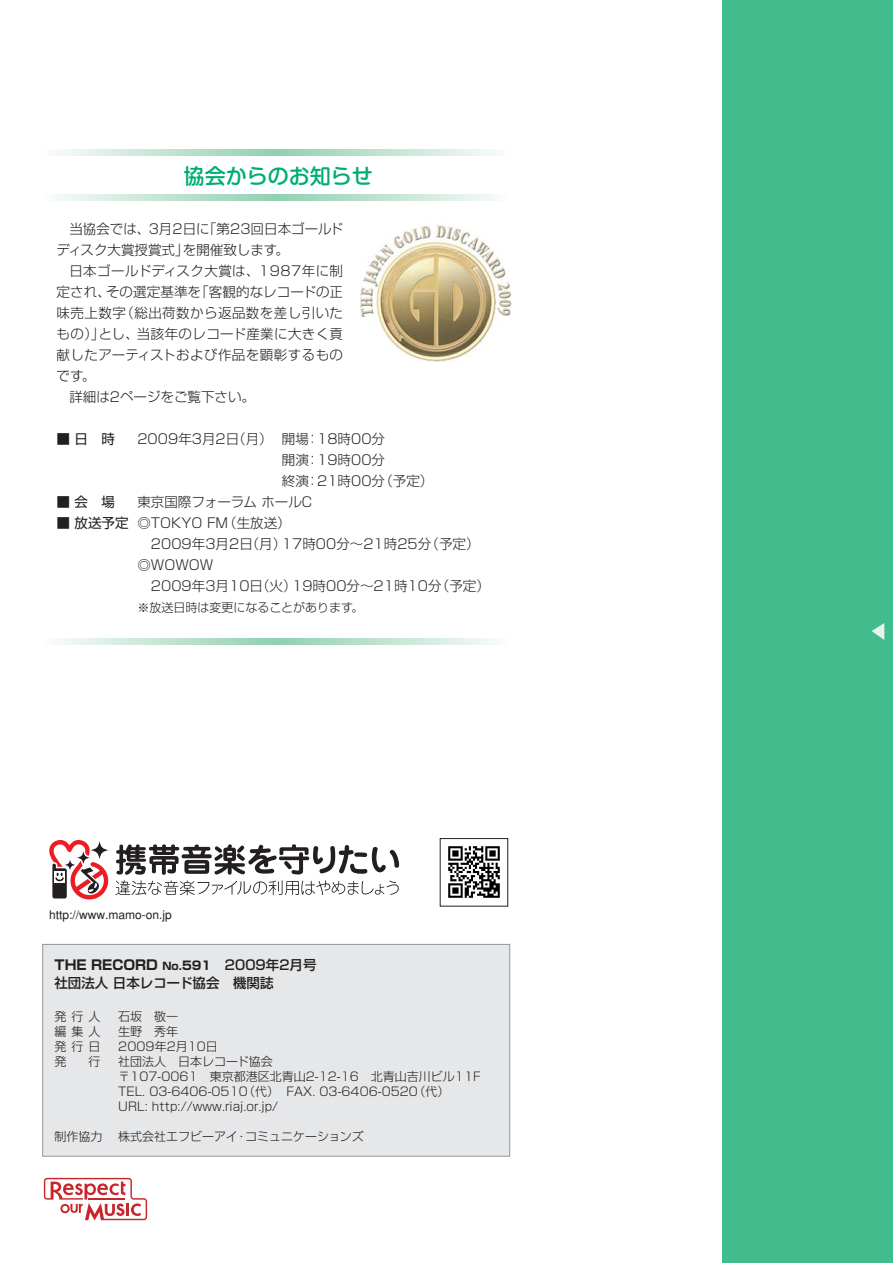
<style>
.page{position:relative;width:893px;height:1263px;background:#fff}
.page>*{position:absolute;margin:0;border:0;box-sizing:border-box;transform-origin:0 0}
.t1{font:500 21px "Shin M Go";color:#00ae74}
.t2{font:300 13.5px/21px "Shin Go";color:#231f20}
.t3{font:300 13.5px "Shin Go";letter-spacing:.035em;color:#231f20}
.t4{font:500 13.5px/18px "Shin Go";color:#231f20}
.t5{font:300 13.5px "Shin Go";letter-spacing:.03em;color:#231f20}
.t6{font:13.5px "Shin Go";color:#231f20}
.t7{font:300 12px/15px "Shin Go";color:#231f20}
.t8{font:500 12px "Gothic BBB";color:#231f20}
.s1{font-weight:400}
.s2{font-weight:700}
.s3{font-weight:700;font-size:10.5px}
.s4{font-weight:700;font-size:12px}
</style>
<div class="page">
<div style="left:43px;top:945px;width:466px;height:211px;background:#e6e7e8"></div>
<div style="left:42px;top:944px;width:468px;height:213px;border:1px solid #939598"></div>
<svg style="left:116px;top:844px;width:283px;height:51px"></svg>
<svg style="left:49px;top:840px;width:59px;height:60px"></svg>
<div style="left:110px;top:149px;width:332px;height:6px;background:#dcefe5"></div>
<div style="left:119px;top:149px;width:315px;height:6px;background:#d8ede2"></div>
<div style="left:127px;top:149px;width:298px;height:6px;background:#d4ecdf"></div>
<div style="left:137px;top:149px;width:278px;height:6px;background:#d0e9db"></div>
<div style="left:146px;top:149px;width:260px;height:6px;background:#cce8d9"></div>
<div style="left:154px;top:149px;width:244px;height:6px;background:#c8e6d6"></div>
<div style="left:163px;top:149px;width:227px;height:6px;background:#c4e5d4"></div>
<div style="left:173px;top:149px;width:206px;height:6px;background:#c0e3d1"></div>
<div style="left:182px;top:149px;width:189px;height:6px;background:#bce1ce"></div>
<div style="left:190px;top:149px;width:172px;height:6px;background:#b8dfcb"></div>
<div style="left:198px;top:149px;width:156px;height:6px;background:#b4dec8"></div>
<div style="left:207px;top:149px;width:139px;height:6px;background:#b0dcc6"></div>
<div style="left:215px;top:149px;width:122px;height:6px;background:#acdbc3"></div>
<div style="left:224px;top:149px;width:105px;height:6px;background:#a8d9c1"></div>
<div style="left:232px;top:149px;width:88px;height:6px;background:#a4d8bf"></div>
<div style="left:243px;top:149px;width:67px;height:6px;background:#a0d6bb"></div>
<div style="left:251px;top:149px;width:50px;height:6px;background:#9cd4b9"></div>
<div style="left:259px;top:149px;width:34px;height:6px;background:#98d3b6"></div>
<div style="left:268px;top:149px;width:17px;height:6px;background:#94d1b4"></div>
<div style="left:110px;top:195px;width:332px;height:6px;background:#dcefe5"></div>
<div style="left:119px;top:195px;width:315px;height:6px;background:#d8ede2"></div>
<div style="left:127px;top:195px;width:298px;height:6px;background:#d4ecdf"></div>
<div style="left:137px;top:195px;width:278px;height:6px;background:#d0e9db"></div>
<div style="left:146px;top:195px;width:260px;height:6px;background:#cce8d9"></div>
<div style="left:154px;top:195px;width:244px;height:6px;background:#c8e6d6"></div>
<div style="left:163px;top:195px;width:227px;height:6px;background:#c4e5d4"></div>
<div style="left:173px;top:195px;width:206px;height:6px;background:#c0e3d1"></div>
<div style="left:182px;top:195px;width:189px;height:6px;background:#bce1ce"></div>
<div style="left:190px;top:195px;width:172px;height:6px;background:#b8dfcb"></div>
<div style="left:198px;top:195px;width:156px;height:6px;background:#b4dec8"></div>
<div style="left:207px;top:195px;width:139px;height:6px;background:#b0dcc6"></div>
<div style="left:215px;top:195px;width:122px;height:6px;background:#acdbc3"></div>
<div style="left:224px;top:195px;width:105px;height:6px;background:#a8d9c1"></div>
<div style="left:232px;top:195px;width:88px;height:6px;background:#a4d8bf"></div>
<div style="left:243px;top:195px;width:67px;height:6px;background:#a0d6bb"></div>
<div style="left:251px;top:195px;width:50px;height:6px;background:#9cd4b9"></div>
<div style="left:259px;top:195px;width:34px;height:6px;background:#98d3b6"></div>
<div style="left:268px;top:195px;width:17px;height:6px;background:#94d1b4"></div>
<img style="left:448px;top:846px;width:52px;height:52px">
<svg style="left:44px;top:1178px;width:103px;height:42px"></svg>
<hr style="left:89px;top:1198px;width:36px;height:2px;background:#c9252b">
<div style="left:723px;top:0;width:170px;height:1263px;background:#42bb8d"></div>
<svg style="left:871px;top:623px;width:13px;height:17px"></svg>
<img style="left:360px;top:224px;width:152px;height:137px">
<div style="left:135px;top:638px;width:282px;height:7px;background:#d1eadc"></div>
<div style="left:144px;top:638px;width:265px;height:7px;background:#cde8da"></div>
<div style="left:152px;top:638px;width:248px;height:7px;background:#c9e7d7"></div>
<div style="left:161px;top:638px;width:231px;height:7px;background:#c5e5d5"></div>
<div style="left:171px;top:638px;width:210px;height:7px;background:#c1e3d2"></div>
<div style="left:180px;top:638px;width:193px;height:7px;background:#bde1cf"></div>
<div style="left:188px;top:638px;width:176px;height:7px;background:#b9e0cc"></div>
<div style="left:196px;top:638px;width:160px;height:7px;background:#b5dec9"></div>
<div style="left:205px;top:638px;width:143px;height:7px;background:#b1ddc7"></div>
<div style="left:213px;top:638px;width:126px;height:7px;background:#addbc4"></div>
<div style="left:222px;top:638px;width:109px;height:7px;background:#a9d9c2"></div>
<div style="left:232px;top:638px;width:88px;height:7px;background:#a4d8bf"></div>
<div style="left:243px;top:638px;width:67px;height:7px;background:#a0d6bb"></div>
<div style="left:251px;top:638px;width:50px;height:7px;background:#9cd4b9"></div>
<div style="left:259px;top:638px;width:34px;height:7px;background:#98d3b6"></div>
<div style="left:268px;top:638px;width:17px;height:7px;background:#94d1b4"></div>
<h1 class="t1" style="left:184px;top:168px;width:191px">協会からのお知らせ</h1>
<p class="t2" style="left:57px;top:220px;width:288px;text-indent:13px">当協会では、3月2日に「第23回日本ゴールドディスク大賞授賞式」を開催致します。</p>
<p class="t3" style="left:69px;top:265px;width:275px">日本ゴールドディスク大賞は、1987年に制</p>
<p class="t2" style="left:57px;top:283px;width:288px">定され、その選定基準を「客観的なレコードの正</p>
<p class="t3" style="left:57px;top:307px;width:288px">味売上数字（総出荷数から返品数を差し引いた</p>
<p class="t5" style="left:57px;top:328px;width:288px">もの）」とし、当該年のレコード産業に大きく貢</p>
<p class="t3" style="left:57px;top:349px;width:288px">献したアーティストおよび作品を顕彰するもの</p>
<p class="t2" style="left:57px;top:367px;width:40px">です。</p>
<p class="t2" style="left:69px;top:388px;width:187px">詳細は2ページをご覧下さい。</p>
<p class="t6" style="left:57px;top:433px;width:60px">■ 日　時</p>
<p class="t2" style="left:282px;top:430px;width:153px;text-indent:-145px">2009年3月2日（月） 開場：18時00分<br>開演：19時00分<br>終演：21時00分（予定）</p>
<p class="t6" style="left:57px;top:496px;width:60px">■ 会　場</p>
<p class="t2" style="left:137px;top:493px;width:176px">東京国際フォーラムホールC</p>
<p class="t2" style="left:57px;top:514px;width:236px"><span class="s1">■ 放送予定</span> ◎TOKYO FM（生放送）</p>
<p class="t2" style="left:151px;top:535px;width:330px">2009年3月2日（月）17時00分～21時25分（予定）</p>
<p class="t2" style="left:137px;top:556px;width:78px">◎WOWOW</p>
<p class="t2" style="left:151px;top:577px;width:340px">2009年3月10日（火）19時00分～21時10分（予定）</p>
<p class="t7" style="left:137px;top:601px;width:228px">※放送日時は変更になることがあります。</p>
<p class="t8" style="left:49px;top:910px;width:124px">http://www.mamo-on.jp</p>
<p class="t4" style="left:54px;top:957px;width:264px"><span class="s2">THE RECORD</span> <span class="s3">No.</span><span class="s4">591</span> 2009年2月号社団法人日本レコード協会　機関誌</p>
<p class="t7" style="left:54px;top:1011px;width:48px">発行人</p>
<p class="t7" style="left:118px;top:1011px;width:61px">石坂　敬一</p>
<p class="t7" style="left:54px;top:1026px;width:48px">編集人</p>
<p class="t7" style="left:118px;top:1026px;width:61px">生野　秀年</p>
<p class="t7" style="left:54px;top:1041px;width:48px">発行日</p>
<p class="t7" style="left:118px;top:1041px;width:101px">2009年2月10日</p>
<p class="t7" style="left:54px;top:1056px;width:48px">発　行</p>
<p class="t7" style="left:118px;top:1056px;width:364px">社団法人　日本レコード協会<br>〒107-0061 東京都港区北青山2-12-16 北青山吉川ビル11F<br>TEL. 03-6406-0510（代） FAX. 03-6406-0520（代）<br>URL: http://www.riaj.or.jp/</p>
<p class="t7" style="left:54px;top:1131px;width:49px">制作協力</p>
<p class="t7" style="left:118px;top:1131px;width:247px">株式会社エフビーアイ・コミュニケーションズ</p>
</div>
